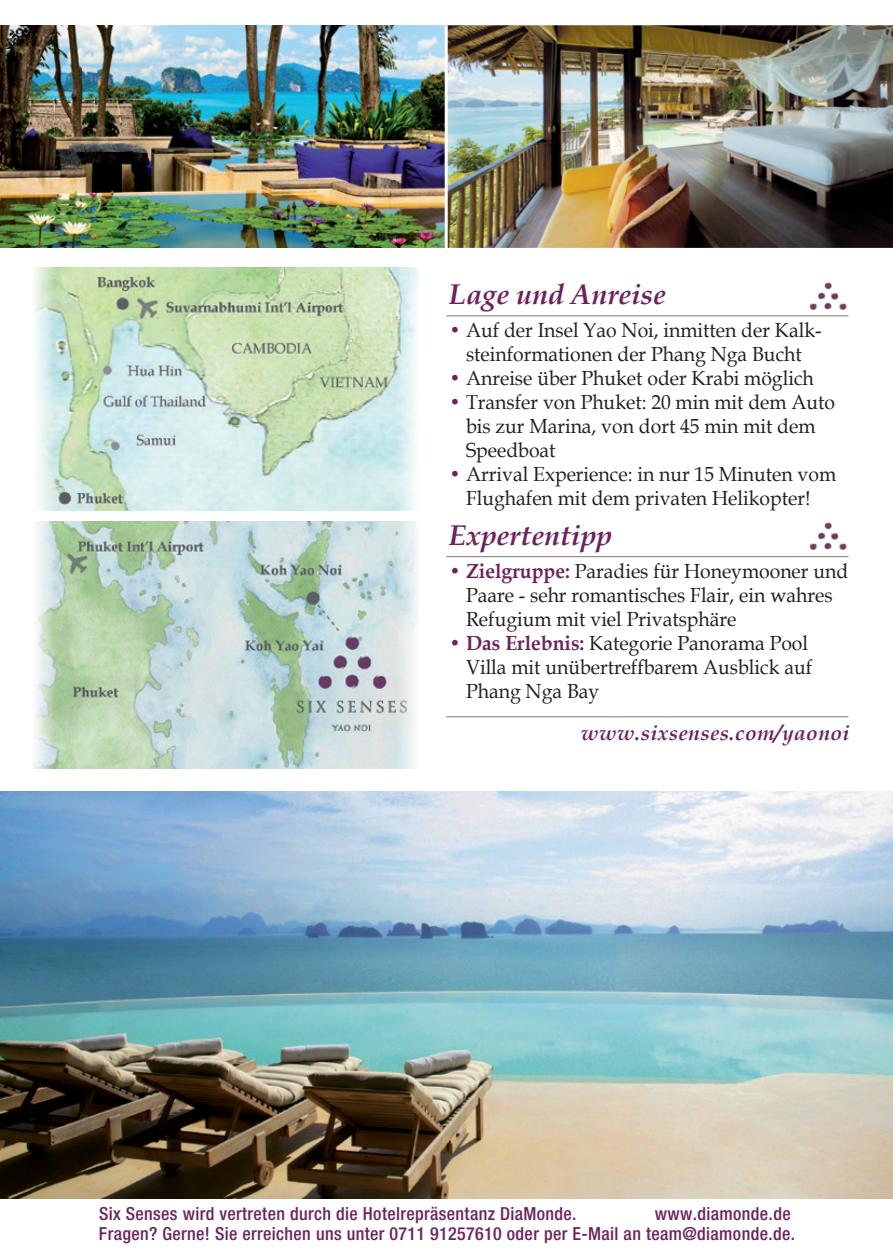
<style>
.page{position:relative;width:893px;height:1259px;background:#fff}
.page>*{position:absolute;margin:0;border:0;box-sizing:border-box;transform-origin:0 0}
.t1{font:italic 700 28.5px "Book Antiqua";color:#6d225e}
.t2{font:italic 700 21px "Book Antiqua";letter-spacing:.02em;color:#6d225e}
.t3{font:20.4px/24px "Book Antiqua";color:#231f20;scale:.95 1}
.t4{font:500 condensed 18px/19.5px "Helvetica Neue";letter-spacing:.02em;color:#6d225e;text-align:right}
.s1{font-weight:700;color:#6d225e}
</style>
<div class="page">
<img style="left:54px;top:267px;width:341px;height:243px">
<img style="left:54px;top:521px;width:341px;height:248px">
<img style="left:0;top:25px;width:893px;height:223px">
<img style="left:0;top:791px;width:893px;height:407px">
<svg style="left:34px;top:267px;width:20px;height:502px"></svg>
<svg style="left:395px;top:267px;width:23px;height:502px"></svg>
<hr style="left:445px;top:25px;width:3px;height:223px;background:#fff">
<img style="left:809px;top:282px;width:38px;height:28px">
<hr style="left:446px;top:315px;width:402px;height:1px;background:#76787b">
<img style="left:809px;top:522px;width:38px;height:28px">
<hr style="left:446px;top:556px;width:402px;height:1px;background:#76787b">
<hr style="left:446px;top:716px;width:402px;height:1px;background:#76787b">
<h1 class="t1" style="left:449px;top:278px;width:218px">Lage und Anreise</h1>
<p class="t3" style="left:449px;top:318px;width:394px;text-align:center"><span class="s1">•</span> Auf der Insel Yao Noi, inmitten der Kalk&shy;steinformationen der Phang Nga Bucht</p>
<p class="t3" style="left:449px;top:366px;width:386px"><span class="s1">•</span> Anreise über Phuket oder Krabi möglich</p>
<p class="t3" style="left:466px;top:390px;width:390px;text-indent:-17px"><span class="s1">•</span> Transfer von Phuket: 20 min mit dem Auto bis zur Marina, von dort 45 min mit dem<br>Speedboat</p>
<p class="t3" style="left:449px;top:462px;width:409px;text-align:center"><span class="s1">•</span> Arrival Experience: in nur 15 Minuten vom<br>Flughafen mit dem privaten Helikopter!</p>
<h1 class="t1" style="left:449px;top:518px;width:165px">Expertentipp</h1>
<p class="t3" style="left:466px;top:558px;width:404px;text-indent:-17px"><span class="s1">• Zielgruppe:</span> Paradies für Honeymooner und<br>Paare - sehr romantisches Flair, ein wahres<br>Refugium mit viel Privatsphäre</p>
<p class="t3" style="left:466px;top:631px;width:366px;text-indent:-17px"><span class="s1">• Das Erlebnis:</span> Kategorie Panorama Pool<br>Villa mit unübertreffbarem Ausblick auf<br>Phang Nga Bay</p>
<p class="t2" style="left:581px;top:720px;width:270px">www.sixsenses.com/yaonoi</p>
<p class="t4" style="left:99px;top:1203px;width:479px">Six Senses wird vertreten durch die Hotelrepräsentanz DiaMonde.</p>
<p class="t4" style="left:99px;top:1203px;width:698px">www.diamonde.de<br>Fragen? Gerne! Sie erreichen uns unter 0711 91257610 oder per E-Mail an team@diamonde.de.</p>
</div>
